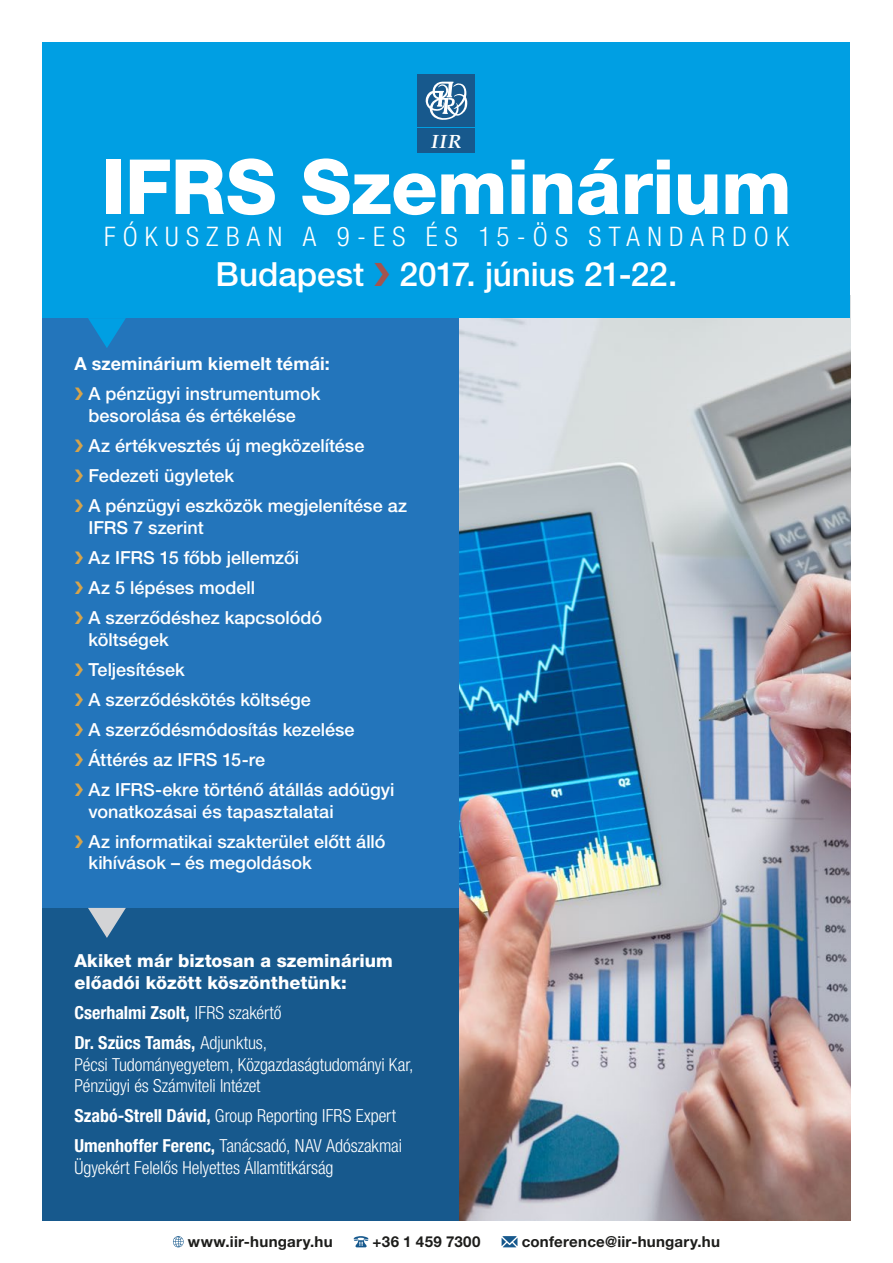
<style>
.page{position:relative;width:893px;height:1263px;background:#fff}
.page>*{position:absolute;margin:0;border:0;box-sizing:border-box;transform-origin:0 0}
.t1{font:800 76.2px "Helvetica Neue LT Pro";letter-spacing:-.01em;color:#fff}
.t2{font:500 33.3px "Helvetica Neue LT Pro";letter-spacing:-.005em;color:#fff}
.t3{font:300 condensed 27px "Helvetica Neue LT Pro";letter-spacing:.27em;color:#fff}
.t4{font:italic 700 18.9px "Palatino Linotype";color:#fff}
.t5{font:500 18px/30.2px "Helvetica Neue LT Pro";color:#fff}
.t6{font:300 condensed 18px/21.6px "Helvetica Neue LT Pro";letter-spacing:-.005em;color:#fff}
.t7{font:800 18px/21.6px "Helvetica Neue LT Pro";color:#fff}
.t8{font:700 condensed 18px/30.2px "Helvetica Neue LT Pro";color:#fff}
.t9{font:700 18px/30.2px "Helvetica Neue LT Pro";letter-spacing:.005em;color:#fff}
.t10{font:700 15.15px "Helvetica Neue LT Pro";letter-spacing:.015em;color:#1d1d1b}
.s1{color:#a5544e}
.s2{color:#d7a44a}
.s3{font-weight:500}
.s4{font-weight:300}
.s5{font-weight:700}
</style>
<div class="page">
<img style="left:459px;top:318px;width:391px;height:902px">
<div style="left:43px;top:288px;width:416px;height:620px;background:#2375bb"></div>
<div style="left:43px;top:908px;width:416px;height:312px;background:#17598d"></div>
<div style="left:43px;top:43px;width:807px;height:275px;background:#009fe3"></div>
<svg style="left:88px;top:318px;width:38px;height:30px"></svg>
<svg style="left:88px;top:908px;width:38px;height:30px"></svg>
<svg style="left:173px;top:1236px;width:11px;height:11px"></svg>
<svg style="left:354px;top:1236px;width:14px;height:11px"></svg>
<svg style="left:502px;top:1236px;width:15px;height:11px"></svg>
<div style="left:418px;top:74px;width:57px;height:53px;background:#17598d"></div>
<svg style="left:425px;top:82px;width:43px;height:38px"></svg>
<div style="left:418px;top:129px;width:57px;height:24px;background:#17598d"></div>
<p class="t4" style="left:431px;top:128px;width:32px">IIR</p>
<h1 class="t1" style="left:101px;top:141px;width:692px">IFRS Szeminárium</h1>
<h3 class="t3" style="left:104px;top:221px;width:686px">FÓKUSZBAN A 9-ES ÉS 15-ÖS STANDARDOK</h3>
<h2 class="t2" style="left:216px;top:255px;width:463px">Budapest <span class="s1">❯</span> 2017. június 21-22.</h2>
<p class="t9" style="left:74px;top:348px;width:257px">A szeminárium kiemelt témái: <span class="s2">❯</span> <span class="s3">A pénzügyi instrumentumok</span></p>
<p class="t5" style="left:74px;top:400px;width:334px;text-indent:14px">besorolása és értékelése<br><span class="s2">❯</span> Az értékvesztés új megközelítése<br><span class="s2">❯</span> Fedezeti ügyletek<br><span class="s2">❯</span> A pénzügyi eszközök megjelenítése az</p>
<p class="t5" style="left:74px;top:512px;width:249px;text-indent:14px">IFRS 7 szerint<br><span class="s2">❯</span> Az IFRS 15 főbb jellemzői<br><span class="s2">❯</span> Az 5 lépéses modell<br><span class="s2">❯</span> A szerződéshez kapcsolódó</p>
<p class="t5" style="left:74px;top:624px;width:322px;text-indent:14px">költségek<br><span class="s2">❯</span> Teljesítések<br><span class="s2">❯</span> A szerződéskötés költsége<br><span class="s2">❯</span> A szerződésmódosítás kezelése<br><span class="s2">❯</span> Áttérés az IFRS 15-re<br><span class="s2">❯</span> Az IFRS-ekre történő átállás adóügyi</p>
<p class="t5" style="left:74px;top:796px;width:313px;text-indent:14px">vonatkozásai és tapasztalatai<br><span class="s2">❯</span> Az informatikai szakterület előtt álló</p>
<p class="t5" style="left:89px;top:848px;width:225px">kihívások – és megoldások</p>
<p class="t7" style="left:74px;top:950px;width:320px">Akiket már biztosan a szeminárium előadói között köszönthetünk:</p>
<p class="t8" style="left:74px;top:997px;width:209px">Cserhalmi Zsolt, <span class="s4">IFRS szakértő<br></span>Dr. Szücs Tamás, <span class="s4">Adjunktus,</span></p>
<p class="t6" style="left:74px;top:1053px;width:341px">Pécsi Tudományegyetem, Közgazdaságtudományi Kar,<br>Pénzügyi és Számviteli Intézet</p>
<p class="t6" style="left:74px;top:1101px;width:329px;line-height:30.2px"><span class="s5">Szabó-Strell Dávid,</span> Group Reporting IFRS Expert<br><span class="s5">Umenhoffer Ferenc,</span> Tanácsadó, NAV Adószakmai</p>
<p class="t6" style="left:74px;top:1157px;width:261px">Ügyekért Felelős Helyettes Államtitkárság</p>
<p class="t10" style="left:188px;top:1232px;width:146px">www.iir-hungary.hu</p>
<p class="t10" style="left:373px;top:1232px;width:109px">+36 1 459 7300</p>
<p class="t10" style="left:522px;top:1232px;width:200px">conference@iir-hungary.hu</p>
</div>
